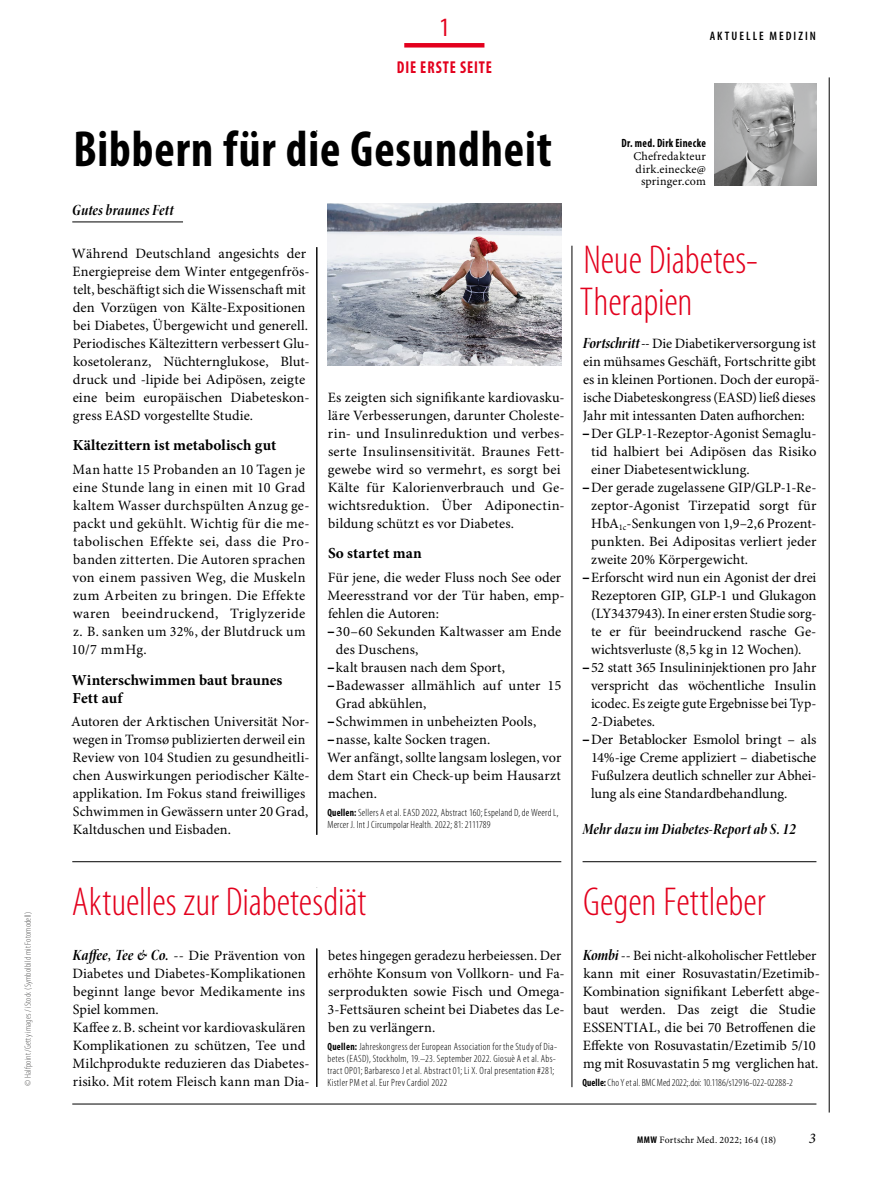
<style>
.page{position:relative;width:893px;height:1187px;background:#fff}
.page>*{position:absolute;margin:0;border:0;box-sizing:border-box;transform-origin:0 0}
.Box_Heading_gross{font:700 condensed 51px "Myriad Pro";letter-spacing:.02em;color:#000;scale:.95 1}
.Box_Heading_klein_sc{font:300 condensed 40.5px/42px "Myriad Pro";letter-spacing:-.005em;color:#e3001d}
.t1{font:condensed 26.55px "Myriad Pro";color:#e3001d}
.t2{font:700 condensed 17.25px "Myriad Pro";letter-spacing:.055em;color:#e3001d;scale:.9 1}
.Para_Entry{font:15.75px "Minion Pro Bold Cn It Disp";letter-spacing:.01em;color:#000}
.Box_SubTitle_x{font:15.75px "Minion Pro Bold Cn It Disp";letter-spacing:.005em;color:#000}
.SectionHeading_1_x{font:700 15.3px/18px "Minion Pro";letter-spacing:.005em;color:#000}
.NoXML_Pagina{font:italic 14.85px "Minion Pro";color:#000}
.Para_x{font:14.25px/18px "Minion Pro";letter-spacing:.01em;color:#000}
.Para_Entry-2{font:14.25px/18px "Minion Pro";letter-spacing:-.005em;color:#000}
.t3{font:600 condensed 12.3px "Myriad Pro";letter-spacing:.165em;color:#000}
.Image_Caption_x{font:12px/12.8px "Minion Pro";letter-spacing:.015em;color:#000;text-align:right}
.Image_Caption_Author{font:700 condensed 12px "Myriad Pro";letter-spacing:.03em;color:#000;scale:.9 1}
.Source_x{font:300 condensed 10.5px/12px "Myriad Pro";letter-spacing:.025em;color:#000}
.Source_x-2{font:300 condensed 10.5px "Myriad Pro";letter-spacing:.005em;color:#000}
.NoXML_Fusszeile{font:9.75px "Minion Pro";letter-spacing:.025em;color:#000}
.Image_Source_x{font:300 condensed 9px "Myriad Pro";letter-spacing:.02em;color:#565655}
.s1{font-family:"Myriad Pro";font-weight:700}
.s2{font-weight:700}
.s3{font-family:"Minion Pro Bold Cn It Disp";font-size:15.75px}
.s4{font-family:"Myriad Pro";font-weight:700;font-stretch:condensed}
</style>
<div class="page">
<hr style="left:72px;top:222px;width:111px;height:1px;background:#000">
<hr style="left:317px;top:247px;width:1px;height:587px;background:#000">
<img style="left:327px;top:203px;width:234px;height:162px">
<hr style="left:317px;top:948px;width:1px;height:138px;background:#000">
<hr style="left:72px;top:861px;width:489px;height:1px;background:#000">
<hr style="left:583px;top:861px;width:233px;height:1px;background:#000">
<img style="left:714px;top:83px;width:102px;height:102px">
<hr style="left:829px;top:77px;width:1px;height:1035px;background:#000">
<hr style="left:572px;top:246px;width:1px;height:841px;background:#000">
<hr style="left:72px;top:1103px;width:744px;height:1px;background:#000">
<div style="left:404px;top:43px;width:80px;height:5px;background:#e3001d"></div>
<p class="Image_Source_x" style="left:23px;top:1085px;width:176px;rotate:-90deg">© Halfpoint /Getty images / iStock (Symbolbild mit Fotomodell)</p>
<h3 class="t1" style="left:439px;top:11px;width:11px">1</h3>
<p class="t2" style="left:397px;top:57px;width:107px">DIE ERSTE SEITE</p>
<p class="t3" style="left:710px;top:29px;width:108px">AKTUELLE MEDIZIN</p>
<p class="Box_Heading_gross" style="left:73px;top:117px;width:505px">Bibbern für die Gesundheit</p>
<p class="Box_SubTitle_x" style="left:72px;top:200px;width:103px">Gutes braunes Fett</p>
<p class="Para_x" style="left:72px;top:244px;width:239px">Während Deutschland angesichts der Energiepreise dem Winter entgegenfrös&shy;telt, beschäftigt sich die Wissenschaft mit den Vorzügen von Kälte-Expositionen bei Diabetes, Übergewicht und generell.<br>Periodisches Kältezittern verbessert Glu&shy;kosetoleranz, Nüchternglukose, Blut&shy;druck und -lipide bei Adipösen, zeigte eine beim europäischen Diabeteskon&shy;gress EASD vorgestellte Studie.</p>
<p class="SectionHeading_1_x" style="left:73px;top:437px;width:205px">Kältezittern ist metabolisch gut</p>
<p class="Para_x" style="left:71px;top:460px;width:240px">Man hatte 15 Probanden an 10 Tagen je eine Stunde lang in einen mit 10 Grad kaltem Wasser durchspülten Anzug ge&shy;packt und gekühlt. Wichtig für die me&shy;tabolischen Effekte sei, dass die Pro&shy;banden zitterten. Die Autoren sprachen von einem passiven Weg, die Muskeln zum Arbeiten zu bringen. Die Effekte waren beeindruckend, Triglyzeride z. B. sanken um 32%, der Blutdruck um 10/7 mmHg.</p>
<p class="SectionHeading_1_x" style="left:72px;top:671px;width:212px">Winterschwimmen baut braunes<br>Fett auf</p>
<p class="Para_x" style="left:71px;top:712px;width:240px">Autoren der Arktischen Universität Nor&shy;wegen in Tromsø publizierten derweil ein Review von 104 Studien zu gesundheitli&shy;chen Auswirkungen periodischer Kälte&shy;applikation. Im Fokus stand freiwilliges Schwimmen in Gewässern unter 20 Grad, Kaltduschen und Eisbaden.</p>
<p class="Para_x" style="left:328px;top:388px;width:238px">Es zeigten sich signifikante kardiovasku&shy;läre Verbesserungen, darunter Choleste&shy;rin- und Insulinreduktion und verbes&shy;serte Insulinsensitivität. Braunes Fett&shy;gewebe wird so vermehrt, es sorgt bei Kälte für Kalorienverbrauch und Ge&shy;wichtsreduktion. Über Adiponectin&shy;bildung schützt es vor Diabetes.</p>
<p class="SectionHeading_1_x" style="left:328px;top:545px;width:95px">So startet man</p>
<p class="Para_x" style="left:328px;top:568px;width:239px">Für jene, die weder Fluss noch See oder<br>Meeresstrand vor der Tür haben, emp&shy;fehlen die Autoren:</p>
<p class="Para_x" style="left:336px;top:622px;width:227px;text-indent:-9px"><span class="s1">–</span>30–60 Sekunden Kaltwasser am Ende des Duschens,</p>
<p class="Para_x" style="left:327px;top:658px;width:179px"><span class="s1">–</span>kalt brausen nach dem Sport,</p>
<p class="Para_x" style="left:336px;top:676px;width:227px;text-indent:-9px"><span class="s1">–</span>Badewasser allmählich auf unter 15<br>Grad abkühlen,</p>
<p class="Para_x" style="left:327px;top:712px;width:210px"><span class="s1">–</span>Schwimmen in unbeheizten Pools,</p>
<p class="Para_x" style="left:327px;top:730px;width:165px"><span class="s1">–</span>nasse, kalte Socken tragen.</p>
<p class="Para_x" style="left:327px;top:748px;width:236px;text-align:justify">Wer anfängt, sollte langsam loslegen, vor dem Start ein Check-up beim Hausarzt machen.</p>
<p class="Source_x" style="left:327px;top:806px;width:233px"><span class="s2">Quellen:</span> Sellers A et al. EASD 2022, Abstract 160; Espeland D, de Weerd L,<br>Mercer J. Int J Circumpolar Health. 2022; 81: 2111789</p>
<p class="Image_Caption_Author" style="left:622px;top:136px;width:95px">Dr. med. Dirk Einecke</p>
<p class="Image_Caption_x" style="left:633px;top:150px;width:74px">Chefredakteur dirk.einecke@ springer.com</p>
<p class="Box_Heading_klein_sc" style="left:580px;top:239px;width:179px">Neue Diabetes-<br>Therapien</p>
<p class="Para_Entry-2" style="left:583px;top:334px;width:239px"><span class="s3">Fortschritt --</span> Die Diabetikerversorgung ist ein mühsames Geschäft, Fortschritte gibt es in kleinen Portionen. Doch der europä&shy;ische Diabeteskongress (EASD) ließ dieses Jahr mit intessanten Daten aufhorchen:</p>
<p class="Para_x" style="left:591px;top:424px;width:227px;text-align:justify;text-indent:-9px"><span class="s1">–</span>Der GLP-1-Rezeptor-Agonist Semaglu&shy;tid halbiert bei Adipösen das Risiko einer Diabetesentwicklung.</p>
<p class="Para_x" style="left:591px;top:478px;width:227px;text-align:justify;text-indent:-9px"><span class="s1">–</span>Der gerade zugelassene GIP/GLP-1-Re&shy;zeptor-Agonist Tirzepatid sorgt für HbA<sub>1c</sub>-Senkungen von 1,9–2,6 Prozent&shy;punkten. Bei Adipositas verliert jeder zweite 20% Körpergewicht.</p>
<p class="Para_x" style="left:583px;top:568px;width:235px;text-align:center"><span class="s1">–</span>Erforscht wird nun ein Agonist der drei Rezeptoren GIP, GLP-1 und Glukagon (LY3437943). In einer ersten Studie sorg&shy;te er für beeindruckend rasche Ge&shy;wichtsverluste (8,5 kg in 12 Wochen).</p>
<p class="Para_x" style="left:591px;top:658px;width:227px;text-align:justify;text-indent:-9px"><span class="s1">–</span>52 statt 365 Insulininjektionen pro Jahr verspricht das wöchentliche Insulin icodec. Es zeigte gute Ergebnisse bei Typ-2-Diabetes.</p>
<p class="Para_x" style="left:591px;top:730px;width:227px;text-align:justify;text-indent:-9px"><span class="s1">–</span>Der Betablocker Esmolol bringt – als 14%-ige Creme appliziert – diabetische Fußulzera deutlich schneller zur Abhei&shy;lung als eine Standardbehandlung.</p>
<p class="Para_Entry" style="left:582px;top:818px;width:215px">Mehr dazu im Diabetes-Report ab S. 12</p>
<p class="Box_Heading_klein_sc" style="left:72px;top:881px;width:296px">Aktuelles zur Diabetesdiät</p>
<p class="Para_Entry-2" style="left:72px;top:946px;width:235px;text-align:justify"><span class="s3">Kaffee, Tee &amp; Co.</span> -- Die Prävention von Diabetes und Diabetes-Komplikationen beginnt lange bevor Medikamente ins Spiel kommen.</p>
<p class="Para_x" style="left:72px;top:1018px;width:239px">Kaffee z.B. scheint vor kardiovaskulären Komplikationen zu schützen, Tee und Milchprodukte reduzieren das Diabetes&shy;risiko. Mit rotem Fleisch kann man Dia-</p>
<p class="Para_x" style="left:327px;top:946px;width:239px">betes hingegen geradezu herbeiessen. Der erhöhte Konsum von Vollkorn- und Fa&shy;serprodukten sowie Fisch und Omega-3-Fettsäuren scheint bei Diabetes das Le&shy;ben zu verlängern.</p>
<p class="Source_x" style="left:327px;top:1040px;width:231px"><span class="s2">Quellen:</span> Jahreskongress der European Association for the Study of Dia&shy;betes (EASD), Stockholm, 19.–23. September 2022. Giosuè A et al. Abs&shy;tract OP01; Barbaresco J et al. Abstract 01; Li X. Oral presentation #281; Kistler PM et al. Eur Prev Cardiol 2022</p>
<p class="Box_Heading_klein_sc" style="left:583px;top:881px;width:184px">Gegen Fettleber</p>
<p class="Para_Entry-2" style="left:583px;top:946px;width:239px"><span class="s3">Kombi</span> -- Bei nicht-alkoholischer Fettleber kann mit einer Rosuvastatin/Ezetimib-Kombination signifikant Leberfett abge&shy;baut werden. Das zeigt die Studie ESSENTIAL, die bei 70 Betroffenen die Effekte von Rosuvastatin/Ezetimib 5/10 mg mit Rosuvastatin 5 mg verglichen hat.</p>
<p class="Source_x-2" style="left:583px;top:1076px;width:212px"><span class="s2">Quelle:</span> Cho Y et al. BMC Med 2022;.doi: 10.1186/s12916-022-02288-2</p>
<p class="NoXML_Fusszeile" style="left:637px;top:1133px;width:141px"><span class="s4">MMW</span> Fortschr Med. 2022; 164 (18)</p>
<p class="NoXML_Pagina" style="left:809px;top:1129px;width:9px">3</p>
</div>
